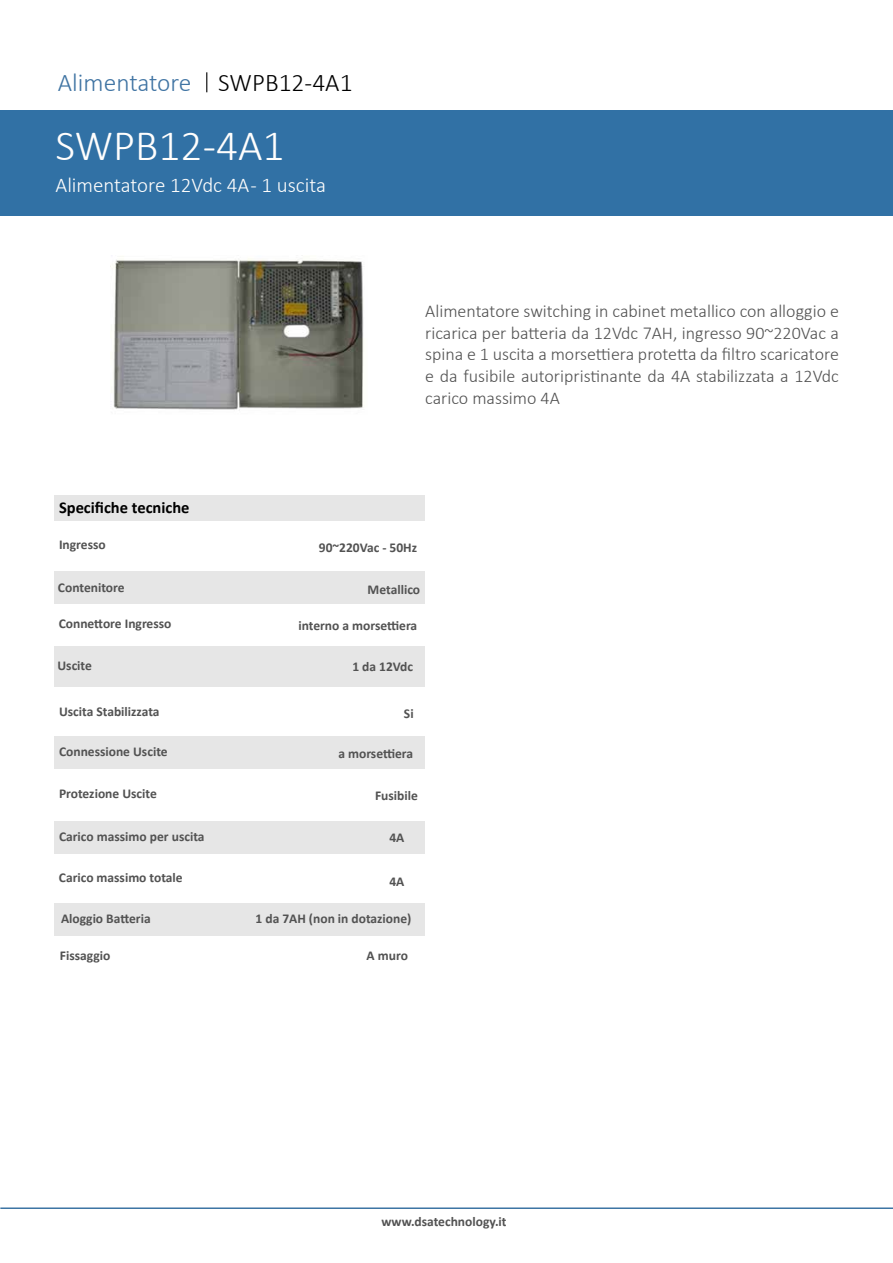
<style>
.page{position:relative;width:893px;height:1263px;background:#fff}
.page>*{position:absolute;margin:0;border:0;box-sizing:border-box;transform-origin:0 0}
.t1{font:300 43.5px "Calibri";color:#fffefd}
.t2{font:300 25.5px "Calibri";color:#4074a3}
.t3{font:300 21px "Calibri";color:#fffefd}
.t4{font:300 18px/21.6px "Calibri";color:#525252;text-align:justify}
.t5{font:700 16.5px "Calibri";color:#000}
.t6{font:700 13.5px "Calibri";color:#525252}
.s1{color:#000}
</style>
<div class="page">
<div style="left:54px;top:903px;width:371px;height:33px;background:#e6e6e6"></div>
<div style="left:54px;top:821px;width:371px;height:32px;background:#e6e6e6"></div>
<div style="left:54px;top:646px;width:371px;height:40px;background:#e6e6e6"></div>
<div style="left:54px;top:571px;width:371px;height:33px;background:#e6e6e6"></div>
<div style="left:54px;top:736px;width:371px;height:33px;background:#e6e6e6"></div>
<div style="left:0;top:111px;width:893px;height:105px;background:#3171a5"></div>
<svg style="left:206px;top:72px;width:1px;height:20px"></svg>
<div style="left:54px;top:496px;width:371px;height:25px;background:#e6e6e6"></div>
<hr style="left:0;top:1207px;width:893px;height:2px;background:#3d75a4">
<img style="left:110px;top:256px;width:254px;height:154px">
<h2 class="t2" style="left:58px;top:67px;width:296px">Alimentatore <span class="s1">SWPB12-4A1</span></h2>
<h1 class="t1" style="left:56px;top:119px;width:231px">SWPB12-4A1</h1>
<h3 class="t3" style="left:56px;top:172px;width:272px">Alimentatore 12Vdc 4A - 1 uscita</h3>
<p class="t4" style="left:425px;top:300px;width:415px">Alimentatore switching in cabinet metallico con alloggio e ricarica per batteria da 12Vdc 7AH, ingresso 90~220Vac a spina e 1 uscita a morsettiera protetta da filtro scaricatore e da fusibile autoripristinante da 4A stabilizzata a 12Vdc carico massimo 4A</p>
<p class="t5" style="left:59px;top:496px;width:132px">Specifiche tecniche</p>
<p class="t6" style="left:59px;top:535px;width:48px">Ingresso</p>
<p class="t6" style="left:319px;top:538px;width:100px">90~220Vac - 50Hz</p>
<p class="t6" style="left:58px;top:578px;width:68px">Contenitore</p>
<p class="t6" style="left:368px;top:580px;width:54px">Metallico</p>
<p class="t6" style="left:59px;top:614px;width:114px">Connettore Ingresso</p>
<p class="t6" style="left:298px;top:616px;width:120px">interno a morsettiera</p>
<p class="t6" style="left:57px;top:655px;width:36px">Uscite</p>
<p class="t6" style="left:352px;top:657px;width:62px">1 da 12Vdc</p>
<p class="t6" style="left:59px;top:702px;width:102px">Uscita Stabilizzata</p>
<p class="t6" style="left:404px;top:704px;width:11px">Si</p>
<p class="t6" style="left:59px;top:742px;width:110px">Connessione Uscite</p>
<p class="t6" style="left:59px;top:784px;width:99px">Protezione Uscite</p>
<p class="t6" style="left:375px;top:786px;width:44px">Fusibile</p>
<p class="t6" style="left:338px;top:744px;width:76px">a morsettiera</p>
<p class="t6" style="left:59px;top:826px;width:147px">Carico massimo per uscita</p>
<p class="t6" style="left:389px;top:828px;width:17px">4A</p>
<p class="t6" style="left:59px;top:868px;width:125px">Carico massimo totale</p>
<p class="t6" style="left:61px;top:909px;width:91px">Aloggio Batteria</p>
<p class="t6" style="left:256px;top:909px;width:157px">1 da 7AH (non in dotazione)</p>
<p class="t6" style="left:389px;top:872px;width:17px">4A</p>
<p class="t6" style="left:60px;top:946px;width:52px">Fissaggio</p>
<p class="t6" style="left:367px;top:946px;width:43px">A muro</p>
<p class="t6" style="left:381px;top:1211px;width:127px">www.dsatechnology.it</p>
</div>
